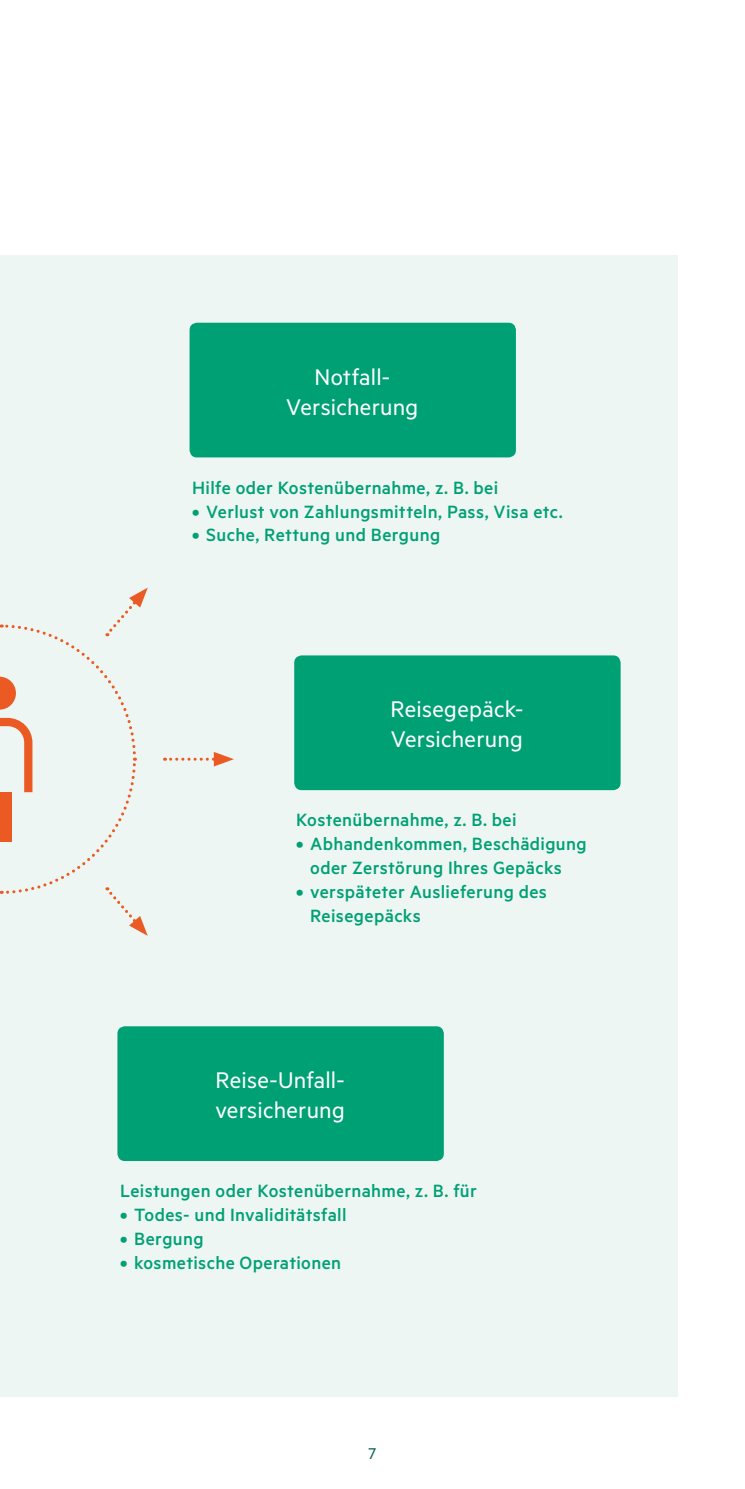
<style>
.page{position:relative;width:745px;height:1489px;background:#fff}
.page>*{position:absolute;margin:0;border:0;box-sizing:border-box;transform-origin:0 0}
.t1{font:25.5px/30px "Metric Alt";letter-spacing:.01em;color:#fff}
.t2{font:500 20px/23.8px "Metric Alt";letter-spacing:.02em;color:#00a075;text-align:center}
.t3{font:17.5px "Metric Alt";color:#005e52}
.s1{font-weight:600}
</style>
<div class="page">
<div style="left:0;top:255px;width:677px;height:1141px;background:#edf6f2"></div>
<svg style="left:164px;top:752px;width:70px;height:14px"></svg>
<div style="left:294px;top:655px;width:326px;height:135px;background:#00a075;border-radius:7px"></div>
<div style="left:189px;top:323px;width:326px;height:134px;background:#00a075;border-radius:7px"></div>
<div style="left:117px;top:1026px;width:326px;height:134px;background:#00a075;border-radius:7px"></div>
<svg style="left:0;top:587px;width:148px;height:348px"></svg>
<p class="t1" style="left:286px;top:362px;width:133px;text-align:center">Notfall-<br>Versicherung</p>
<p class="t2" style="left:192px;top:477px;width:307px">Hilfe oder Kostenübernahme, z. B. bei</p>
<p class="t2" style="left:192px;top:501px;width:372px"><span class="s1">•</span> Verlust von Zahlungsmitteln, Pass, Visa etc.</p>
<p class="t2" style="left:192px;top:524px;width:249px"><span class="s1">•</span> Suche, Rettung und Bergung</p>
<p class="t1" style="left:390px;top:694px;width:134px">Reisegepäck-<br>Versicherung</p>
<p class="t2" style="left:296px;top:809px;width:222px">Kostenübernahme, z. B. bei</p>
<p class="t2" style="left:296px;top:833px;width:292px"><span class="s1">•</span> Abhandenkommen, Beschädigung oder Zerstörung Ihres Gepäcks</p>
<p class="t2" style="left:310px;top:881px;width:238px;text-align:left;text-indent:-14px"><span class="s1">•</span> verspäteter Auslieferung des<br>Reisegepäcks</p>
<p class="t1" style="left:215px;top:1065px;width:131px">Reise-Unfall&shy;versicherung</p>
<p class="t2" style="left:120px;top:1180px;width:358px">Leistungen oder Kostenübernahme, z. B. für</p>
<p class="t2" style="left:120px;top:1204px;width:228px"><span class="s1">•</span> Todes- und Invaliditätsfall</p>
<p class="t2" style="left:120px;top:1228px;width:85px"><span class="s1">•</span> Bergung</p>
<p class="t2" style="left:120px;top:1251px;width:222px"><span class="s1">•</span> kosmetische Operationen</p>
<p class="t3" style="left:368px;top:1445px;width:9px">7</p>
</div>
